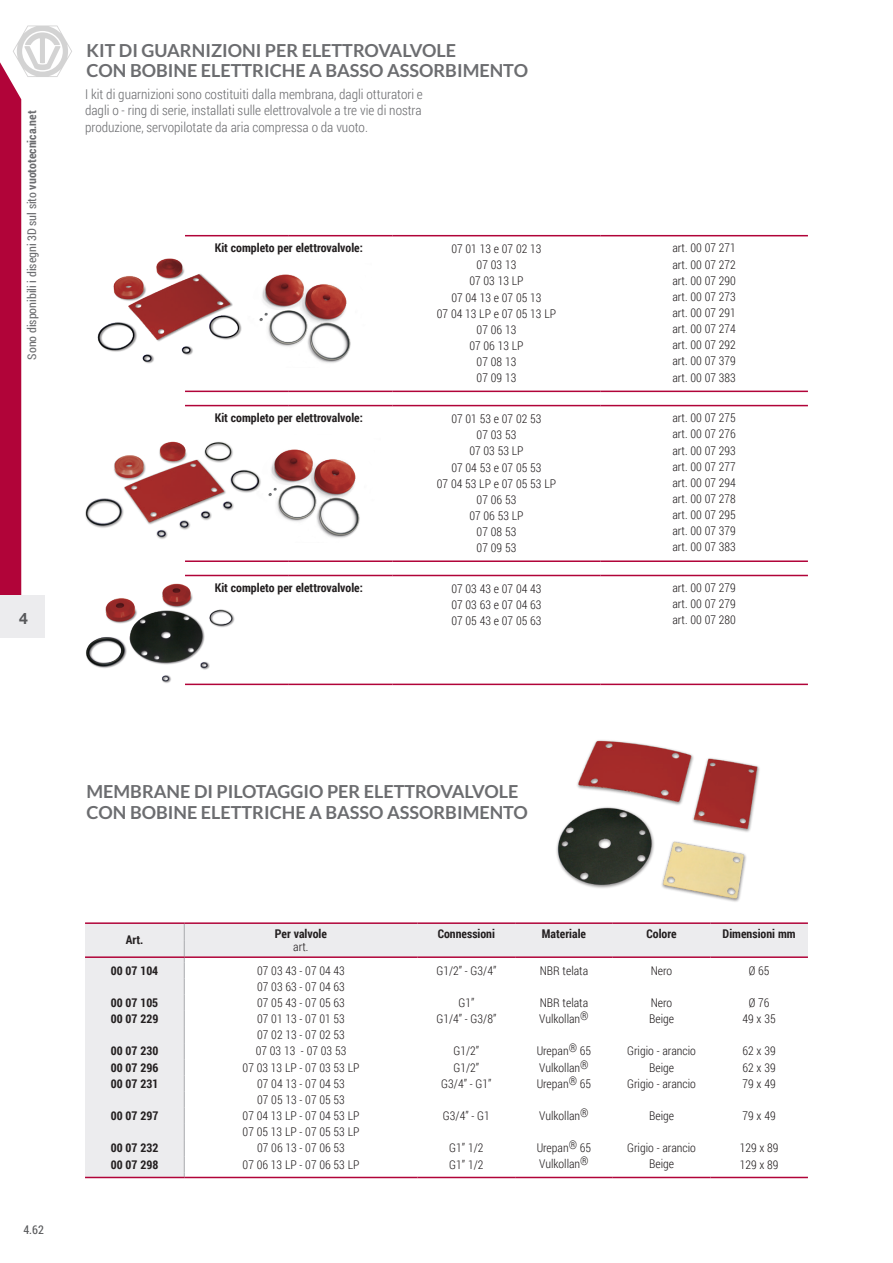
<style>
.page{position:relative;width:893px;height:1263px;background:#fff}
.page>*{position:absolute;margin:0;border:0;box-sizing:border-box;transform-origin:0 0}
.t1{font:700 18px/20.2px "Lato";color:#6c6d70}
.t2{font:700 15.75px "Helvetica Neue LT Std";color:#57585a}
.t3{font:300 13.5px/16.2px "Roboto Condensed";color:#6c6d70;text-align:justify}
.t4{font:300 12px/16.2px "Roboto Condensed";color:#231f20;text-align:justify}
.t5{font:700 12px "Roboto Condensed";color:#231f20}
.t6{font:12px "Roboto Condensed";color:#6c6d70}
.t7{font:12px "Roboto Condensed";color:#57585a}
.s1{font-weight:700}
</style>
<div class="page">
<img style="left:97px;top:258px;width:145px;height:106px">
<img style="left:85px;top:441px;width:171px;height:98px">
<img style="left:86px;top:583px;width:154px;height:103px">
<img style="left:556px;top:740px;width:204px;height:162px">
<img style="left:259px;top:274px;width:92px;height:89px">
<img style="left:256px;top:449px;width:104px;height:89px">
<svg style="left:0;top:25px;width:72px;height:570px"></svg>
<div style="left:0;top:595px;width:45px;height:43px;background:#ececee"></div>
<hr style="left:185px;top:235px;width:104px;height:1px;background:#b10439">
<hr style="left:289px;top:235px;width:104px;height:1px;background:#b10439">
<hr style="left:393px;top:235px;width:207px;height:1px;background:#b10439">
<hr style="left:600px;top:235px;width:208px;height:1px;background:#b10439">
<hr style="left:185px;top:391px;width:104px;height:1px;background:#b10439">
<hr style="left:289px;top:391px;width:104px;height:1px;background:#b10439">
<hr style="left:393px;top:391px;width:207px;height:1px;background:#b10439">
<hr style="left:600px;top:391px;width:208px;height:1px;background:#b10439">
<hr style="left:185px;top:405px;width:104px;height:1px;background:#b10439">
<hr style="left:289px;top:405px;width:104px;height:1px;background:#b10439">
<hr style="left:393px;top:405px;width:207px;height:1px;background:#b10439">
<hr style="left:600px;top:405px;width:208px;height:1px;background:#b10439">
<hr style="left:185px;top:560px;width:104px;height:2px;background:#b10439">
<hr style="left:289px;top:560px;width:104px;height:2px;background:#b10439">
<hr style="left:393px;top:560px;width:207px;height:2px;background:#b10439">
<hr style="left:600px;top:560px;width:208px;height:2px;background:#b10439">
<svg style="left:600px;top:576px;width:208px;height:1px"></svg>
<hr style="left:185px;top:575px;width:104px;height:1px;background:#b10439">
<hr style="left:289px;top:575px;width:104px;height:1px;background:#b10439">
<hr style="left:393px;top:575px;width:207px;height:1px;background:#b10439">
<hr style="left:600px;top:575px;width:208px;height:1px;background:#b10439">
<hr style="left:393px;top:684px;width:207px;height:1px;background:#b10439">
<hr style="left:600px;top:684px;width:208px;height:1px;background:#b10439">
<hr style="left:185px;top:684px;width:104px;height:1px;background:#b10439">
<hr style="left:289px;top:684px;width:104px;height:1px;background:#b10439">
<svg style="left:85px;top:924px;width:723px;height:253px"></svg>
<svg style="left:515px;top:958px;width:293px;height:4px"></svg>
<svg style="left:184px;top:924px;width:1px;height:253px"></svg>
<hr style="left:85px;top:956px;width:99px;height:2px;background:#b10439">
<hr style="left:184px;top:956px;width:234px;height:2px;background:#b10439">
<hr style="left:418px;top:956px;width:97px;height:2px;background:#b10439">
<hr style="left:515px;top:956px;width:98px;height:2px;background:#b10439">
<hr style="left:613px;top:956px;width:97px;height:2px;background:#b10439">
<hr style="left:710px;top:956px;width:98px;height:2px;background:#b10439">
<hr style="left:85px;top:1177px;width:99px;height:1px;background:#b10439">
<hr style="left:184px;top:1177px;width:234px;height:1px;background:#b10439">
<hr style="left:418px;top:1177px;width:97px;height:1px;background:#b10439">
<hr style="left:515px;top:1177px;width:98px;height:1px;background:#b10439">
<hr style="left:613px;top:1177px;width:97px;height:1px;background:#b10439">
<hr style="left:710px;top:1177px;width:98px;height:1px;background:#b10439">
<hr style="left:85px;top:922px;width:99px;height:2px;background:#b10439">
<hr style="left:184px;top:922px;width:234px;height:2px;background:#b10439">
<hr style="left:418px;top:922px;width:97px;height:2px;background:#b10439">
<hr style="left:515px;top:922px;width:98px;height:2px;background:#b10439">
<hr style="left:613px;top:922px;width:97px;height:2px;background:#b10439">
<hr style="left:710px;top:922px;width:98px;height:2px;background:#b10439">
<p class="t6" style="left:23px;top:360px;width:251px;rotate:-90deg">Sono disponibili i disegni 3D sul sito <span class="s1">vuototecnica.net</span></p>
<h2 class="t2" style="left:19px;top:608px;width:10px">4</h2>
<h1 class="t1" style="left:87px;top:40px;width:443px">KIT DI GUARNIZIONI PER ELETTROVALVOLE<br>CON BOBINE ELETTRICHE A BASSO ASSORBIMENTO</h1>
<p class="t3" style="left:85px;top:86px;width:339px">I kit di guarnizioni sono costituiti dalla membrana, dagli otturatori e dagli o - ring di serie, installati sulle elettrovalvole a tre vie di nostra produzione, servopilotate da aria compressa o da vuoto.</p>
<p class="t5" style="left:215px;top:240px;width:150px">Kit completo per elettrovalvole:</p>
<p class="t4" style="left:672px;top:240px;width:65px">art. 00 07 271 art. 00 07 272 art. 00 07 290 art. 00 07 273 art. 00 07 291 art. 00 07 274 art. 00 07 292 art. 00 07 379 art. 00 07 383</p>
<p class="t5" style="left:215px;top:409px;width:150px">Kit completo per elettrovalvole:</p>
<p class="t4" style="left:672px;top:409px;width:65px">art. 00 07 275 art. 00 07 276 art. 00 07 293 art. 00 07 277 art. 00 07 294 art. 00 07 278 art. 00 07 295 art. 00 07 379 art. 00 07 383</p>
<p class="t5" style="left:215px;top:579px;width:150px">Kit completo per elettrovalvole:</p>
<p class="t4" style="left:672px;top:579px;width:65px">art. 00 07 279 art. 00 07 279 art. 00 07 280</p>
<p class="t4" style="left:437px;top:240px;width:121px;text-align:center">07 01 13 e 07 02 13<br>07 03 13<br>07 03 13 LP<br>07 04 13 e 07 05 13<br>07 04 13 LP e 07 05 13 LP<br>07 06 13<br>07 06 13 LP<br>07 08 13<br>07 09 13</p>
<p class="t4" style="left:437px;top:410px;width:121px;text-align:center">07 01 53 e 07 02 53<br>07 03 53<br>07 03 53 LP<br>07 04 53 e 07 05 53<br>07 04 53 LP e 07 05 53 LP<br>07 06 53<br>07 06 53 LP<br>07 08 53<br>07 09 53</p>
<p class="t4" style="left:451px;top:580px;width:92px">07 03 43 e 07 04 43<br>07 03 63 e 07 04 63<br>07 05 43 e 07 05 63</p>
<h1 class="t1" style="left:87px;top:781px;width:443px">MEMBRANE DI PILOTAGGIO PER ELETTROVALVOLE<br>CON BOBINE ELETTRICHE A BASSO ASSORBIMENTO</h1>
<p class="t7" style="left:23px;top:1221px;width:22px">4.62</p>
<p class="t5" style="left:275px;top:925px;width:54px">Per valvole</p>
<p class="t5" style="left:438px;top:925px;width:59px">Connessioni</p>
<p class="t5" style="left:542px;top:925px;width:46px">Materiale</p>
<p class="t5" style="left:646px;top:925px;width:32px">Colore</p>
<p class="t5" style="left:723px;top:925px;width:75px">Dimensioni mm</p>
<p class="t4" style="left:293px;top:938px;width:17px">art.</p>
<p class="t4" style="left:540px;top:962px;width:50px">NBR telata</p>
<p class="t4" style="left:651px;top:962px;width:23px">Nero</p>
<p class="t4" style="left:540px;top:994px;width:50px">NBR telata</p>
<p class="t4" style="left:651px;top:994px;width:23px">Nero</p>
<p class="t4" style="left:539px;top:1010px;width:51px">Vulkollan®</p>
<p class="t4" style="left:649px;top:1010px;width:26px">Beige</p>
<p class="t4" style="left:537px;top:1042px;width:56px">Urepan® 65</p>
<p class="t4" style="left:627px;top:1042px;width:70px">Grigio - arancio</p>
<p class="t4" style="left:539px;top:1059px;width:51px">Vulkollan®</p>
<p class="t4" style="left:649px;top:1059px;width:26px">Beige</p>
<p class="t4" style="left:537px;top:1075px;width:56px">Urepan® 65</p>
<p class="t4" style="left:627px;top:1075px;width:70px">Grigio - arancio</p>
<p class="t4" style="left:539px;top:1107px;width:51px">Vulkollan®</p>
<p class="t4" style="left:649px;top:1107px;width:26px">Beige</p>
<p class="t4" style="left:537px;top:1139px;width:56px">Urepan® 65</p>
<p class="t4" style="left:627px;top:1139px;width:70px">Grigio - arancio</p>
<p class="t4" style="left:539px;top:1156px;width:51px">Vulkollan®</p>
<p class="t4" style="left:649px;top:1156px;width:26px">Beige</p>
<p class="t5" style="left:126px;top:932px;width:19px">Art.</p>
<p class="t5" style="left:111px;top:962px;width:49px">00 07 104</p>
<p class="t4" style="left:257px;top:962px;width:89px">07 03 43 - 07 04 43</p>
<p class="t4" style="left:436px;top:962px;width:61px">G1/2” - G3/4”</p>
<p class="t4" style="left:749px;top:962px;width:22px">Ø 65</p>
<p class="t4" style="left:257px;top:978px;width:89px">07 03 63 - 07 04 63</p>
<p class="t5" style="left:111px;top:994px;width:49px">00 07 105</p>
<p class="t4" style="left:257px;top:994px;width:89px">07 05 43 - 07 05 63</p>
<p class="t4" style="left:458px;top:994px;width:17px">G1”</p>
<p class="t4" style="left:749px;top:994px;width:22px">Ø 76</p>
<p class="t5" style="left:111px;top:1010px;width:49px">00 07 229</p>
<p class="t4" style="left:257px;top:1010px;width:89px">07 01 13 - 07 01 53</p>
<p class="t4" style="left:436px;top:1010px;width:61px">G1/4” - G3/8”</p>
<p class="t4" style="left:742px;top:1010px;width:35px">49 x 35</p>
<p class="t4" style="left:257px;top:1026px;width:89px">07 02 13 - 07 02 53</p>
<p class="t5" style="left:111px;top:1043px;width:49px">00 07 230</p>
<p class="t4" style="left:256px;top:1043px;width:92px">07 03 13 - 07 03 53</p>
<p class="t4" style="left:454px;top:1043px;width:27px">G1/2”</p>
<p class="t4" style="left:742px;top:1043px;width:35px">62 x 39</p>
<p class="t5" style="left:111px;top:1059px;width:49px">00 07 296</p>
<p class="t4" style="left:243px;top:1059px;width:118px">07 03 13 LP - 07 03 53 LP</p>
<p class="t4" style="left:454px;top:1059px;width:27px">G1/2”</p>
<p class="t4" style="left:742px;top:1059px;width:35px">62 x 39</p>
<p class="t5" style="left:111px;top:1075px;width:49px">00 07 231</p>
<p class="t4" style="left:257px;top:1075px;width:89px">07 04 13 - 07 04 53</p>
<p class="t4" style="left:441px;top:1075px;width:52px">G3/4” - G1”</p>
<p class="t4" style="left:742px;top:1075px;width:35px">79 x 49</p>
<p class="t4" style="left:257px;top:1091px;width:89px">07 05 13 - 07 05 53</p>
<p class="t5" style="left:111px;top:1107px;width:49px">00 07 297</p>
<p class="t4" style="left:243px;top:1107px;width:118px">07 04 13 LP - 07 04 53 LP</p>
<p class="t4" style="left:443px;top:1107px;width:48px">G3/4” - G1</p>
<p class="t4" style="left:742px;top:1107px;width:35px">79 x 49</p>
<p class="t4" style="left:243px;top:1123px;width:118px">07 05 13 LP - 07 05 53 LP</p>
<p class="t5" style="left:111px;top:1139px;width:49px">00 07 232</p>
<p class="t4" style="left:257px;top:1139px;width:89px">07 06 13 - 07 06 53</p>
<p class="t4" style="left:449px;top:1139px;width:36px">G1” 1/2</p>
<p class="t4" style="left:740px;top:1139px;width:40px">129 x 89</p>
<p class="t5" style="left:111px;top:1156px;width:49px">00 07 298</p>
<p class="t4" style="left:243px;top:1156px;width:118px">07 06 13 LP - 07 06 53 LP</p>
<p class="t4" style="left:449px;top:1156px;width:36px">G1” 1/2</p>
<p class="t4" style="left:740px;top:1156px;width:40px">129 x 89</p>
</div>
